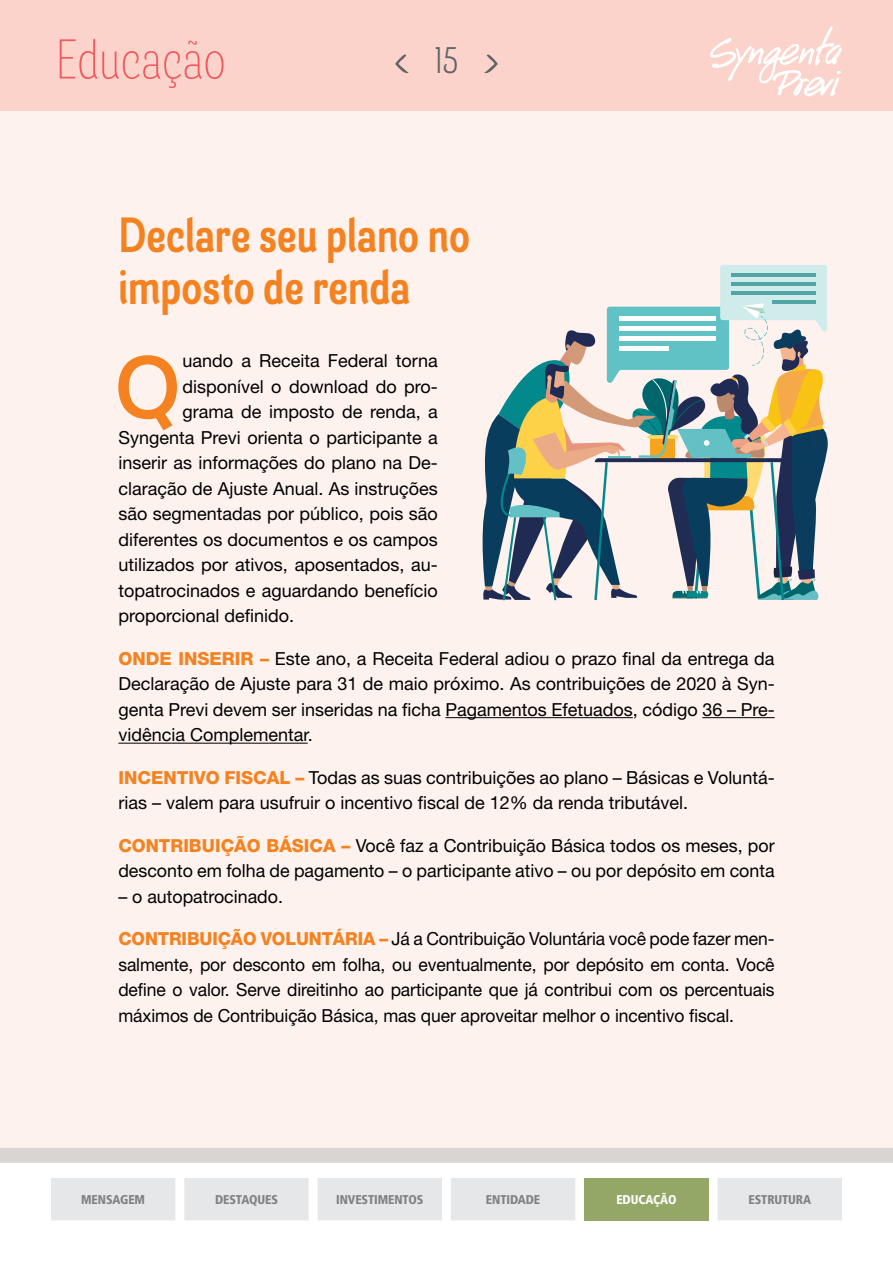
<style>
.page{position:relative;width:893px;height:1263px;background:#fff}
.page>*{position:absolute;margin:0;border:0;box-sizing:border-box;transform-origin:0 0}
.t1{font:86.7px "Barcis Nor Dem";color:#f58220}
.t2{font:54.45px "Barcis Con Lig";color:#f15b60}
.t3{font:48px/52.5px "Barcis Con Dem";color:#f58220}
.t4{font:35.85px "Barcis Con Boo";color:#626469}
.t5{font:18px/25.5px "Helvetica Neue";color:#000;text-align:justify}
.t6{font:900 condensed 12.75px "Frutiger";letter-spacing:-.01em;color:#808285}
.t7{font:900 condensed 12.75px "Frutiger";letter-spacing:-.01em;color:#fff}
.s1{font-weight:800;color:#f58220}
</style>
<div class="page">
<div style="left:0;top:103px;width:893px;height:1052px;background:#fef2ee"></div>
<div style="left:0;top:1148px;width:893px;height:15px;background:#d9d5d2"></div>
<div style="left:0;top:0;width:893px;height:111px;background:#fcd3cb"></div>
<svg style="left:710px;top:26px;width:132px;height:70px"></svg>
<svg style="left:51px;top:1178px;width:791px;height:42px;background:#e7e8e9"></svg>
<div style="left:584px;top:1178px;width:125px;height:42px;background:#94a767"></div>
<svg style="left:395px;top:55px;width:14px;height:18px"></svg>
<svg style="left:484px;top:55px;width:14px;height:18px"></svg>
<hr style="left:445px;top:717px;width:188px;height:1px;background:#000">
<hr style="left:702px;top:717px;width:73px;height:1px;background:#000">
<hr style="left:118px;top:743px;width:190px;height:1px;background:#000">
<svg style="left:483px;top:265px;width:345px;height:335px"></svg>
<h2 class="t2" style="left:55px;top:28px;width:172px">Educação</h2>
<h3 class="t4" style="left:434px;top:40px;width:26px">15</h3>
<h3 class="t3" style="left:118px;top:210px;width:353px">Declare seu plano no imposto de renda</h3>
<h1 class="t1" style="left:115px;top:336px;width:68px">Q</h1>
<p class="t5" style="left:183px;top:348px;width:257px">uando a Receita Federal torna</p>
<p class="t5" style="left:183px;top:373px;width:257px">disponível o download do pro-</p>
<p class="t5" style="left:183px;top:399px;width:257px">grama de imposto de renda, a</p>
<p class="t5" style="left:118px;top:424px;width:321px">Syngenta Previ orienta o participante a</p>
<p class="t5" style="left:118px;top:450px;width:321px">inserir as informações do plano na De-</p>
<p class="t5" style="left:118px;top:475px;width:321px">claração de Ajuste Anual. As instruções</p>
<p class="t5" style="left:118px;top:501px;width:321px">são segmentadas por público, pois são</p>
<p class="t5" style="left:118px;top:526px;width:321px">diferentes os documentos e os campos</p>
<p class="t5" style="left:118px;top:552px;width:321px">utilizados por ativos, aposentados, au-</p>
<p class="t5" style="left:118px;top:577px;width:321px">topatrocinados e aguardando benefício</p>
<p class="t5" style="left:118px;top:603px;width:177px">proporcional definido.</p>
<p class="t5" style="left:118px;top:645px;width:658px"><span class="s1">ONDE INSERIR –</span> Este ano, a Receita Federal adiou o prazo final da entrega da Declaração de Ajuste para 31 de maio próximo. As contribuições de 2020 à Syn&shy;genta Previ devem ser inseridas na ficha Pagamentos Efetuados, código 36 – Pre&shy;vidência Complementar.</p>
<p class="t5" style="left:118px;top:764px;width:658px"><span class="s1">INCENTIVO FISCAL –</span> Todas as suas contribuições ao plano – Básicas e Voluntá&shy;rias – valem para usufruir o incentivo fiscal de 12% da renda tributável.</p>
<p class="t5" style="left:118px;top:832px;width:658px"><span class="s1">CONTRIBUIÇÃO BÁSICA –</span> Você faz a Contribuição Básica todos os meses, por desconto em folha de pagamento – o participante ativo – ou por depósito em conta</p>
<p class="t5" style="left:118px;top:883px;width:166px">– o autopatrocinado.</p>
<p class="t5" style="left:118px;top:926px;width:658px"><span class="s1">CONTRIBUIÇÃO VOLUNTÁRIA –</span> Já a Contribuição Voluntária você pode fazer men&shy;salmente, por desconto em folha, ou eventualmente, por depósito em conta. Você define o valor. Serve direitinho ao participante que já contribui com os percentuais máximos de Contribuição Básica, mas quer aproveitar melhor o incentivo fiscal.</p>
<p class="t6" style="left:81px;top:1192px;width:65px">MENSAGEM</p>
<p class="t6" style="left:215px;top:1192px;width:64px">DESTAQUES</p>
<p class="t6" style="left:336px;top:1192px;width:89px">INVESTIMENTOS</p>
<p class="t6" style="left:486px;top:1192px;width:56px">ENTIDADE</p>
<p class="t7" style="left:616px;top:1192px;width:62px">EDUCAÇÃO</p>
<p class="t6" style="left:748px;top:1192px;width:64px">ESTRUTURA</p>
</div>
